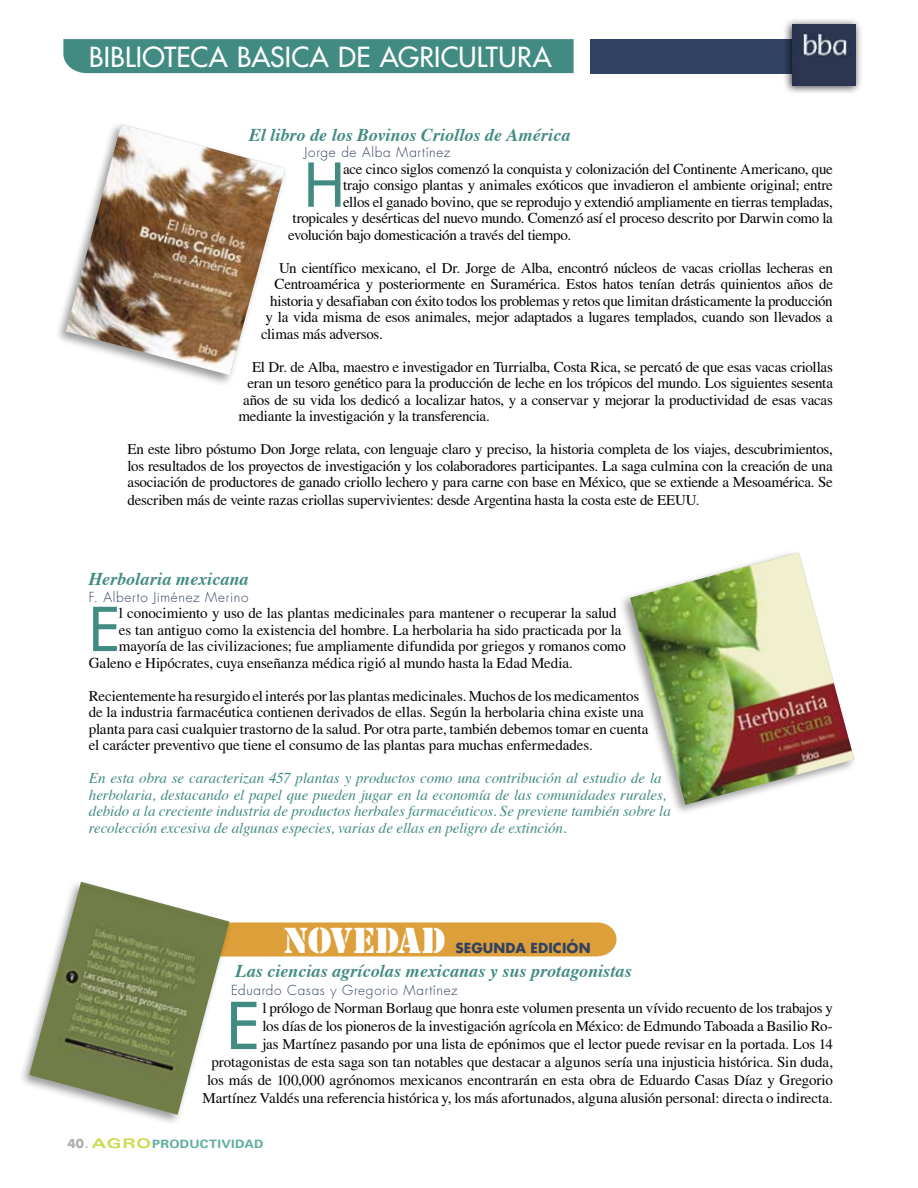
<style>
.page{position:relative;width:918px;height:1188px;background:#fff}
.page>*{position:absolute;margin:0;border:0;box-sizing:border-box;transform-origin:0 0}
.t1{font:62.7px "Futura";color:#418b83}
.t2{font:58.8px "Futura";color:#418b83}
.t3{font:37.5px "Stencil";letter-spacing:-.01em;color:#fff}
.t4{font:27px "Futura";letter-spacing:.01em;color:#fff}
.t5{font:italic 700 18px "Times";letter-spacing:.005em;color:#418b83}
.t6{font:15px/18px "Times";letter-spacing:-.015em;color:#000;text-align:right}
.t7{font:italic 15px/16.5px "Times";letter-spacing:-.005em;color:#418b83}
.t8{font:300 13.5px "Futura";letter-spacing:.05em;color:#324162}
.t9{font:700 13.5px "Futura";letter-spacing:.01em;color:#324162}
.t10{font:700 11.55px "Univers";letter-spacing:.02em;color:#61af9e;scale:1.14 1}
.s1{font-family:"Futura";font-size:12px;color:#b1adb1}
.s2{font-weight:300;font-size:17.85px;color:#b1adb1}
.s3{font-stretch:expanded;font-size:13.2px;color:#cada4a}
</style>
<div class="page">
<div style="left:232px;top:922px;width:385px;height:34px;background:#dc9f39"></div>
<img style="left:630px;top:553px;width:224px;height:252px">
<div style="left:17px;top:878px;width:215px;height:247px;background:#000;opacity:.4"></div>
<img style="left:29px;top:882px;width:200px;height:233px">
<div style="left:591px;top:39px;width:263px;height:34px;background:#314263"></div>
<div style="left:63px;top:39px;width:511px;height:34px;background:#418b83"></div>
<div style="left:782px;top:18px;width:81px;height:77px;background:#000;opacity:.75"></div>
<img style="left:792px;top:25px;width:64px;height:60px">
<img style="left:66px;top:124px;width:219px;height:251px">
<h3 class="t4" style="left:89px;top:39px;width:464px">BIBLIOTECA BASICA DE AGRICULTURA</h3>
<p class="t5" style="left:249px;top:118px;width:323px">El libro de los Bovinos Criollos de América</p>
<p class="t8" style="left:305px;top:144px;width:147px">Jorge de Alba Martínez</p>
<h2 class="t2" style="left:305px;top:147px;width:41px">H</h2>
<p class="t6" style="left:343px;top:160px;width:491px">ace cinco siglos comenzó la conquista y colonización del Continente Americano, que</p>
<p class="t6" style="left:343px;top:176px;width:491px">trajo consigo plantas y animales exóticos que invadieron el ambiente original; entre</p>
<p class="t6" style="left:343px;top:193px;width:491px">ellos el ganado bovino, que se reprodujo y extendió ampliamente en tierras templadas,</p>
<p class="t6" style="left:293px;top:209px;width:542px">tropicales y desérticas del nuevo mundo. Comenzó así el proceso descrito por Darwin como la</p>
<p class="t6" style="left:288px;top:226px;width:285px">evolución bajo domesticación a través del tiempo.</p>
<p class="t6" style="left:279px;top:259px;width:555px">Un científico mexicano, el Dr. Jorge de Alba, encontró núcleos de vacas criollas lecheras en</p>
<p class="t6" style="left:275px;top:275px;width:560px">Centroamérica y posteriormente en Suramérica. Estos hatos tenían detrás quinientos años de</p>
<p class="t6" style="left:270px;top:292px;width:564px">historia y desafiaban con éxito todos los problemas y retos que limitan drásticamente la producción</p>
<p class="t6" style="left:266px;top:308px;width:569px">y la vida misma de esos animales, mejor adaptados a lugares templados, cuando son llevados a</p>
<p class="t6" style="left:261px;top:325px;width:123px">climas más adversos.</p>
<p class="t6" style="left:252px;top:358px;width:582px">El Dr. de Alba, maestro e investigador en Turrialba, Costa Rica, se percató de que esas vacas criollas</p>
<p class="t6" style="left:248px;top:374px;width:587px">eran un tesoro genético para la producción de leche en los trópicos del mundo. Los siguientes sesenta</p>
<p class="t6" style="left:243px;top:391px;width:591px">años de su vida los dedicó a localizar hatos, y a conservar y mejorar la productividad de esas vacas</p>
<p class="t6" style="left:239px;top:407px;width:253px">mediante la investigación y la transferencia.</p>
<p class="t6" style="left:128px;top:441px;width:707px;line-height:16.5px;text-align:justify">En este libro póstumo Don Jorge relata, con lenguaje claro y preciso, la historia completa de los viajes, descubrimientos, los resultados de los proyectos de investigación y los colaboradores participantes. La saga culmina con la creación de una asociación de productores de ganado criollo lechero y para carne con base en México, que se extiende a Mesoamérica. Se</p>
<p class="t6" style="left:128px;top:491px;width:573px">describen más de veinte razas criollas supervivientes: desde Argentina hasta la costa este de EEUU.</p>
<p class="t5" style="left:89px;top:562px;width:161px">Herbolaria mexicana</p>
<p class="t8" style="left:89px;top:588px;width:161px">F. Alberto Jiménez Merino</p>
<h2 class="t2" style="left:89px;top:591px;width:32px">E</h2>
<p class="t6" style="left:119px;top:604px;width:499px">l conocimiento y uso de las plantas medicinales para mantener o recuperar la salud</p>
<p class="t6" style="left:119px;top:620px;width:504px">es tan antiguo como la existencia del hombre. La herbolaria ha sido practicada por la</p>
<p class="t6" style="left:119px;top:637px;width:509px">mayoría de las civilizaciones; fue ampliamente difundida por griegos y romanos como</p>
<p class="t6" style="left:89px;top:653px;width:485px">Galeno e Hipócrates, cuya enseñanza médica rigió al mundo hasta la Edad Media.</p>
<p class="t6" style="left:89px;top:687px;width:561px;line-height:16.5px;text-align:left">Recientemente ha resurgido el interés por las plantas medicinales. Muchos de los medicamentos de la industria farmacéutica contienen derivados de ellas. Según la herbolaria china existe una planta para casi cualquier trastorno de la salud. Por otra parte, también debemos tomar en cuenta el carácter preventivo que tiene el consumo de las plantas para muchas enfermedades.</p>
<p class="t7" style="left:89px;top:769px;width:584px">En esta obra se caracterizan 457 plantas y productos como una contribución al estudio de la herbolaria, destacando el papel que pueden jugar en la economía de las comunidades rurales, debido a la creciente industria de productos herbales farmacéuticos. Se previene también sobre la recolección excesiva de algunas especies, varias de ellas en peligro de extinción.</p>
<h3 class="t3" style="left:283px;top:919px;width:164px">NOVEDAD</h3>
<p class="t9" style="left:456px;top:939px;width:137px">SEGUNDA EDICIÓN</p>
<p class="t5" style="left:236px;top:954px;width:398px">Las ciencias agrícolas mexicanas y sus protagonistas</p>
<p class="t8" style="left:231px;top:981px;width:228px">Eduardo Casas y Gregorio Martínez</p>
<h1 class="t1" style="left:227px;top:985px;width:34px">E</h1>
<p class="t6" style="left:203px;top:999px;width:632px">l prólogo de Norman Borlaug que honra este volumen presenta un vívido recuento de los trabajos y<br>los días de los pioneros de la investigación agrícola en México: de Edmundo Taboada a Basilio Ro-<br>jas Martínez pasando por una lista de epónimos que el lector puede revisar en la portada. Los 14 protagonistas de esta saga son tan notables que destacar a algunos sería una injusticia histórica. Sin duda, los más de 100,000 agrónomos mexicanos encontrarán en esta obra de Eduardo Casas Díaz y Gregorio Martínez Valdés una referencia histórica y, los más afortunados, alguna alusión personal: directa o indirecta.</p>
<p class="t10" style="left:68px;top:1137px;width:174px"><span class="s1">40</span><span class="s2">.</span><span class="s3">AGRO</span>PRODUCTIVIDAD</p>
</div>
